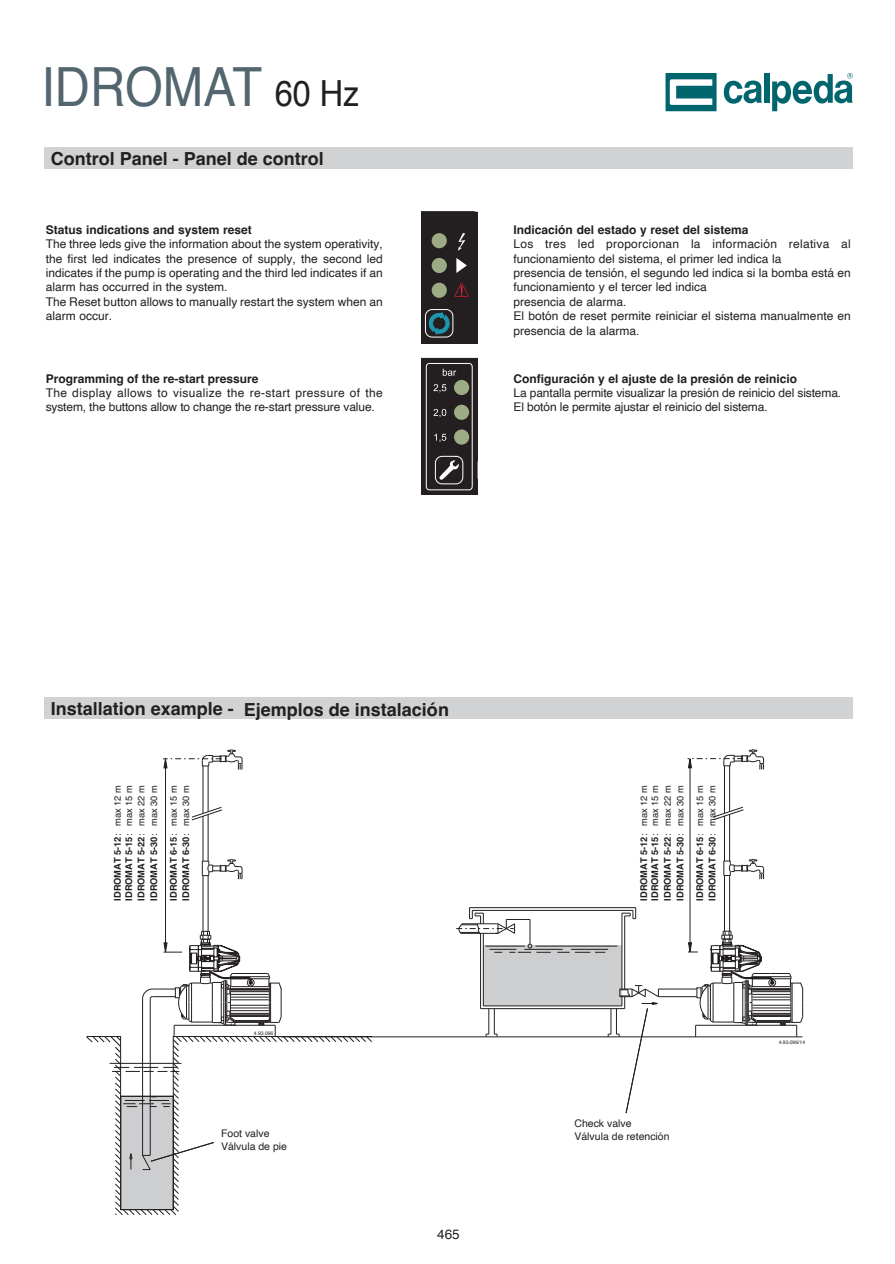
<style>
.page{position:relative;width:895px;height:1264px;background:#fff}
.page>*{position:absolute;margin:0;border:0;box-sizing:border-box;transform-origin:0 0}
.t1{font:54px "Helvetica";color:#53656e;scale:.9 1}
.t2{font:700 18px "Helvetica";color:#231f20}
.t3{font:13.5px "Helvetica";color:#231f20}
.t4{font:12px/14.4px "Helvetica";color:#231f20}
.t5{font:700 12px "Helvetica";color:#231f20}
.t6{font:12px/14.4px "Helvetica";letter-spacing:.02em;color:#231f20}
.t7{font:10.5px "Helvetica";color:#231f20}
.t8{font:700 9.3px "Helvetica";color:#231f20}
.t9{font:4.95px "Helvetica";color:#231f20}
.s1{font-size:36px;color:#231f20}
.s2{font-weight:400}
</style>
<div class="page">
<div style="left:764px;top:73px;width:5px;height:30px;background:#00656d"></div>
<svg style="left:723px;top:80px;width:39px;height:24px"></svg>
<svg style="left:772px;top:73px;width:80px;height:38px"></svg>
<svg style="left:665px;top:73px;width:51px;height:38px"></svg>
<div style="left:44px;top:147px;width:808px;height:21px;background:#d1d2d4"></div>
<div style="left:44px;top:697px;width:808px;height:22px;background:#d1d2d4"></div>
<svg style="left:421px;top:358px;width:57px;height:137px;background:#3e3b39"></svg>
<svg style="left:421px;top:211px;width:56px;height:133px;background:#333433"></svg>
<hr style="left:208px;top:766px;width:1px;height:46px;background:#231f20">
<hr style="left:208px;top:814px;width:1px;height:47px;background:#231f20">
<hr style="left:208px;top:875px;width:1px;height:56px;background:#231f20">
<hr style="left:202px;top:766px;width:1px;height:47px;background:#231f20">
<hr style="left:202px;top:816px;width:1px;height:45px;background:#231f20">
<hr style="left:202px;top:875px;width:1px;height:56px;background:#231f20">
<svg style="left:202px;top:858px;width:41px;height:22px"></svg>
<svg style="left:191px;top:806px;width:31px;height:15px"></svg>
<hr style="left:165px;top:864px;width:1px;height:88px;background:#231f20">
<hr style="left:165px;top:759px;width:1px;height:105px;background:#231f20">
<svg style="left:163px;top:749px;width:80px;height:21px"></svg>
<hr style="left:729px;top:766px;width:1px;height:45px;background:#231f20">
<hr style="left:729px;top:814px;width:1px;height:47px;background:#231f20">
<hr style="left:729px;top:875px;width:1px;height:56px;background:#231f20">
<hr style="left:724px;top:766px;width:1px;height:47px;background:#231f20">
<hr style="left:724px;top:816px;width:1px;height:45px;background:#231f20">
<hr style="left:724px;top:875px;width:1px;height:56px;background:#231f20">
<svg style="left:723px;top:858px;width:41px;height:22px"></svg>
<svg style="left:713px;top:806px;width:31px;height:15px"></svg>
<hr style="left:689px;top:864px;width:1px;height:88px;background:#231f20">
<hr style="left:689px;top:758px;width:1px;height:106px;background:#231f20">
<svg style="left:687px;top:749px;width:77px;height:21px"></svg>
<svg style="left:86px;top:907px;width:717px;height:308px"></svg>
<div style="left:220px;top:1128px;width:135px;height:38px;background:#fff"></div>
<div style="left:573px;top:1118px;width:103px;height:28px;background:#fff"></div>
<div style="left:458px;top:329px;width:19px;height:15px;background:#231f20"></div>
<p class="t1" style="left:41px;top:64px;width:355px">IDROMAT <span class="s1">60 Hz</span></p>
<p class="t2" style="left:51px;top:151px;width:275px">Control Panel - Panel de control</p>
<p class="t5" style="left:46px;top:225px;width:208px">Status indications and system reset</p>
<p class="t4" style="left:46px;top:238px;width:339px;text-align:justify">The three leds give the information about the system operativity, the first led indicates the presence of supply, the second led indicates if the pump is operating and the third led indicates if an alarm has occurred in the system.</p>
<p class="t4" style="left:46px;top:295px;width:339px">The Reset button allows to manually restart the system when an alarm occur.</p>
<p class="t5" style="left:46px;top:373px;width:214px">Programming of the re-start pressure</p>
<p class="t4" style="left:46px;top:386px;width:339px">The display allows to visualize the re-start pressure of the system, the buttons allow to change the re-start pressure value.</p>
<p class="t5" style="left:513px;top:225px;width:236px">Indicación del estado y reset del sistema</p>
<p class="t6" style="left:513px;top:238px;width:339px">Los tres led proporcionan la información relativa al funcionamiento del sistema, el primer led indica la</p>
<p class="t4" style="left:513px;top:267px;width:339px">presencia de tensión, el segundo led indica si la bomba está en funcionamiento y el tercer led indica</p>
<p class="t4" style="left:513px;top:295px;width:114px">presencia de alarma.</p>
<p class="t4" style="left:513px;top:310px;width:339px">El botón de reset permite reiniciar el sistema manualmente en presencia de la alarma.</p>
<p class="t5" style="left:513px;top:373px;width:285px">Configuración y el ajuste de la presión de reinicio</p>
<p class="t4" style="left:513px;top:386px;width:329px">La pantalla permite visualizar la presión de reinicio del sistema.</p>
<p class="t4" style="left:513px;top:401px;width:255px">El botón le permite ajustar el reinicio del sistema.</p>
<p class="t2" style="left:51px;top:702px;width:400px">Installation example - Ejemplos de instalación</p>
<p class="t8" style="left:114px;top:900px;width:117px;rotate:-90deg">IDROMAT 5-12<span class="s2">: max 12 m</span></p>
<p class="t8" style="left:138px;top:900px;width:117px;rotate:-90deg">IDROMAT 5-22<span class="s2">: max 22 m</span></p>
<p class="t8" style="left:170px;top:900px;width:117px;rotate:-90deg">IDROMAT 6-15<span class="s2">: max 15 m</span></p>
<p class="t8" style="left:125px;top:900px;width:117px;rotate:-90deg">IDROMAT 5-15<span class="s2">: max 15 m</span></p>
<p class="t8" style="left:151px;top:900px;width:117px;rotate:-90deg">IDROMAT 5-30<span class="s2">: max 30 m</span></p>
<p class="t8" style="left:182px;top:900px;width:117px;rotate:-90deg">IDROMAT 6-30<span class="s2">: max 30 m</span></p>
<p class="t8" style="left:651px;top:900px;width:117px;rotate:-90deg">IDROMAT 5-15<span class="s2">: max 15 m</span></p>
<p class="t8" style="left:640px;top:900px;width:117px;rotate:-90deg">IDROMAT 5-12<span class="s2">: max 12 m</span></p>
<p class="t8" style="left:664px;top:900px;width:117px;rotate:-90deg">IDROMAT 5-22<span class="s2">: max 22 m</span></p>
<p class="t8" style="left:696px;top:900px;width:117px;rotate:-90deg">IDROMAT 6-15<span class="s2">: max 15 m</span></p>
<p class="t8" style="left:676px;top:900px;width:117px;rotate:-90deg">IDROMAT 5-30<span class="s2">: max 30 m</span></p>
<p class="t8" style="left:708px;top:900px;width:117px;rotate:-90deg">IDROMAT 6-30<span class="s2">: max 30 m</span></p>
<p class="t9" style="left:254px;top:1031px;width:21px">4.93.096</p>
<p class="t7" style="left:221px;top:1129px;width:50px">Foot valve</p>
<p class="t7" style="left:221px;top:1142px;width:67px">Válvula de pie</p>
<p class="t3" style="left:437px;top:1228px;width:24px">465</p>
<p class="t7" style="left:574px;top:1119px;width:59px">Check valve</p>
<p class="t7" style="left:574px;top:1132px;width:97px">Válvula de retención</p>
<p class="t9" style="left:778px;top:1040px;width:28px">4.93.096/14</p>
</div>
